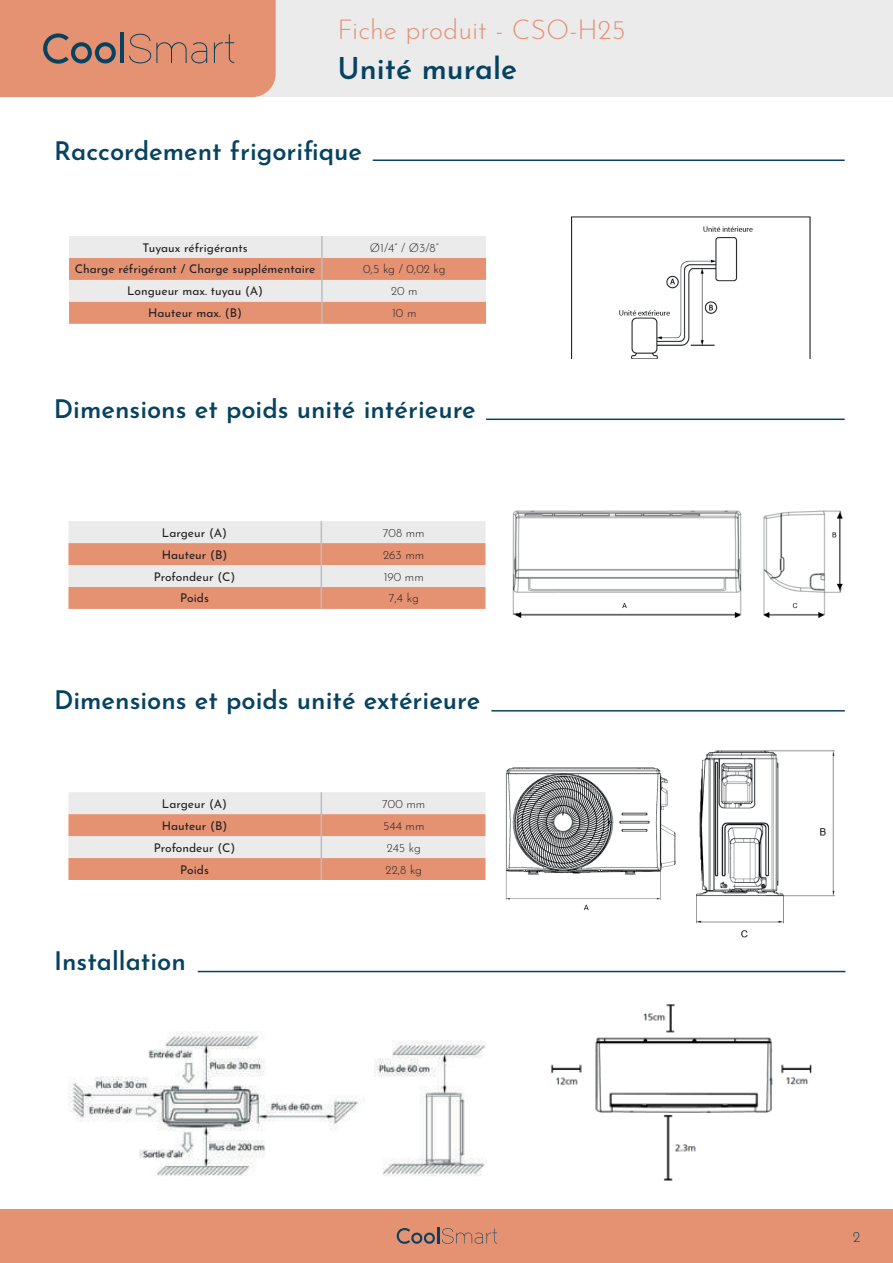
<style>
.page{position:relative;width:893px;height:1263px;background:#fff}
.page>*{position:absolute;margin:0;border:0;box-sizing:border-box;transform-origin:0 0}
.t1{font:600 30px "Josefin Sans";color:#074361}
.t2{font:300 27px "Josefin Sans";color:#e59273}
.t3{font:600 25.5px "Josefin Sans";color:#074361}
.t4{font:300 15px "Josefin Sans";color:#074361}
.t5{font:12px "Josefin Sans";color:#231f20}
.t6{font:300 12px "Josefin Sans";color:#231f20}
</style>
<div class="page">
<div style="left:0;top:1209px;width:893px;height:54px;background:#e59273"></div>
<svg style="left:396px;top:1227px;width:101px;height:17px"></svg>
<div style="left:0;top:0;width:893px;height:97px;background:#ebebec"></div>
<svg style="left:0;top:0;width:276px;height:97px;background:#da8e72"></svg>
<hr style="left:373px;top:159px;width:472px;height:2px;background:#074361">
<hr style="left:486px;top:418px;width:359px;height:2px;background:#074361">
<hr style="left:491px;top:710px;width:354px;height:1px;background:#074361">
<hr style="left:198px;top:971px;width:647px;height:1px;background:#074361">
<img style="left:571px;top:216px;width:240px;height:142px">
<img style="left:512px;top:510px;width:331px;height:108px">
<img style="left:505px;top:767px;width:171px;height:144px">
<img style="left:696px;top:750px;width:139px;height:188px">
<img style="left:68px;top:1031px;width:419px;height:145px">
<img style="left:551px;top:1004px;width:261px;height:177px">
<svg style="left:69px;top:236px;width:417px;height:88px;background:#e8beaf"></svg>
<hr style="left:321px;top:236px;width:2px;height:22px;background:#bcbdc0">
<hr style="left:321px;top:258px;width:2px;height:22px;background:#bcbdc0">
<hr style="left:321px;top:280px;width:2px;height:22px;background:#bcbdc0">
<hr style="left:321px;top:302px;width:2px;height:22px;background:#bcbdc0">
<svg style="left:68px;top:521px;width:417px;height:88px;background:#e8beb0"></svg>
<svg style="left:68px;top:792px;width:417px;height:88px;background:#e8beb0"></svg>
<h2 class="t2" style="left:338px;top:9px;width:290px">Fiche produit - CSO-H25</h2>
<h1 class="t1" style="left:338px;top:42px;width:181px">Unité murale</h1>
<h3 class="t3" style="left:54px;top:129px;width:310px">Raccordement frigorifique</h3>
<p class="t5" style="left:143px;top:237px;width:106px">Tuyaux réfrigérants</p>
<p class="t6" style="left:370px;top:238px;width:70px">Ø1/4” / Ø3/8”</p>
<p class="t5" style="left:75px;top:259px;width:242px">Charge réfrigérant / Charge supplémentaire</p>
<p class="t6" style="left:363px;top:260px;width:84px">0,5 kg / 0,02 kg</p>
<p class="t5" style="left:127px;top:281px;width:138px">Longueur max. tuyau (A)</p>
<p class="t6" style="left:391px;top:282px;width:28px">20 m</p>
<p class="t5" style="left:148px;top:303px;width:95px">Hauteur max. (B)</p>
<p class="t6" style="left:392px;top:304px;width:26px">10 m</p>
<h3 class="t3" style="left:54px;top:387px;width:423px">Dimensions et poids unité intérieure</h3>
<p class="t5" style="left:162px;top:522px;width:67px">Largeur (A)</p>
<p class="t6" style="left:383px;top:523px;width:43px">708 mm</p>
<p class="t5" style="left:162px;top:544px;width:67px">Hauteur (B)</p>
<p class="t6" style="left:383px;top:545px;width:43px">263 mm</p>
<p class="t5" style="left:154px;top:566px;width:83px">Profondeur (C)</p>
<p class="t6" style="left:384px;top:567px;width:42px">190 mm</p>
<p class="t5" style="left:180px;top:588px;width:30px">Poids</p>
<p class="t6" style="left:389px;top:589px;width:31px">7,4 kg</p>
<h3 class="t3" style="left:54px;top:678px;width:428px">Dimensions et poids unité extérieure</h3>
<p class="t5" style="left:162px;top:793px;width:67px">Largeur (A)</p>
<p class="t6" style="left:382px;top:794px;width:45px">700 mm</p>
<p class="t5" style="left:162px;top:815px;width:67px">Hauteur (B)</p>
<p class="t6" style="left:383px;top:816px;width:43px">544 mm</p>
<p class="t5" style="left:154px;top:837px;width:83px">Profondeur (C)</p>
<p class="t6" style="left:387px;top:838px;width:36px">245 kg</p>
<p class="t5" style="left:180px;top:859px;width:30px">Poids</p>
<p class="t6" style="left:386px;top:860px;width:38px">22,8 kg</p>
<h3 class="t3" style="left:54px;top:939px;width:133px">Installation</h3>
<p class="t4" style="left:853px;top:1225px;width:9px">2</p>
</div>
